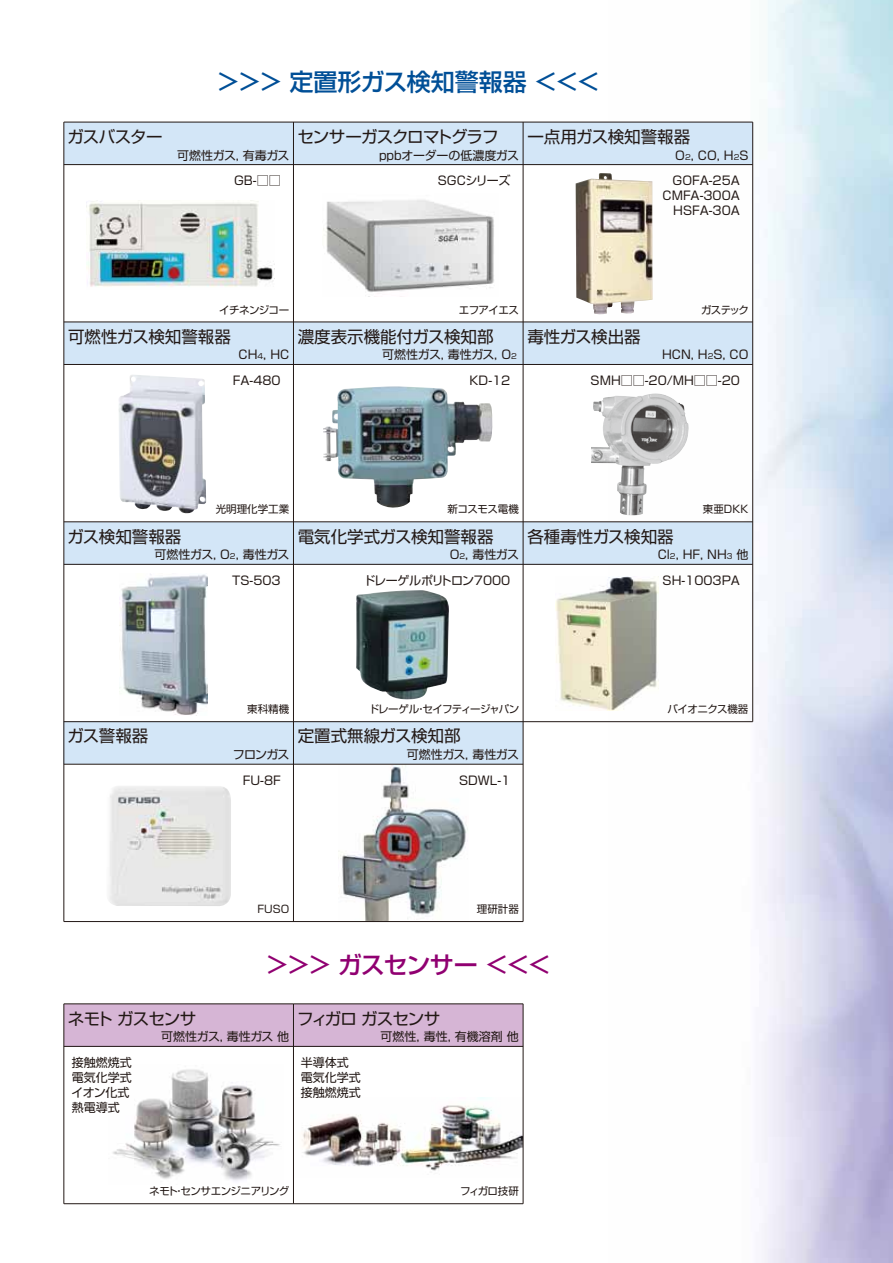
<style>
.page{position:relative;width:893px;height:1263px;background:#fff}
.page>*{position:absolute;margin:0;border:0;box-sizing:border-box;transform-origin:0 0}
.t1{font:500 24px "Shin Go Pro";color:#004f97}
.t2{font:500 24px "Shin Go Pro";letter-spacing:-.045em;color:#900071}
.t3{font:16.5px "Shin Go Pro";color:#221815}
.t4{font:16.5px "Shin Go Pro";letter-spacing:-.03em;color:#221815}
.t5{font:16.5px "Shin Go Pro";letter-spacing:-.06em;color:#221815}
.t6{font:16.5px "Shin Go Pro";letter-spacing:-.065em;color:#221815}
.t7{font:16.5px "Shin Go Pro";letter-spacing:-.055em;color:#221815}
.t8{font:12px/25.5px "Shin Go Pro";color:#221815}
.t9{font:12px/25.5px "Shin Go Pro";letter-spacing:-.035em;color:#221815}
.t10{font:12px/25.5px "Shin Go Pro";letter-spacing:-.025em;color:#221815}
.t11{font:12px/25.5px "Shin Go Pro";letter-spacing:-.02em;color:#221815}
.t12{font:12px/25.5px "Shin Go Pro";letter-spacing:-.065em;color:#221815;text-align:center}
.t13{font:10.5px "Shin Go Pro";letter-spacing:-.04em;color:#221815}
.t14{font:10.5px "Shin Go Pro";letter-spacing:-.065em;color:#221815}
.t15{font:10.5px "Shin Go Pro";letter-spacing:-.06em;color:#221815}
.t16{font:10.5px "Shin Go Pro";color:#221815}
.s1{font-size:7.5px}
</style>
<div class="page">
<img style="left:555px;top:577px;width:104px;height:133px">
<img style="left:576px;top:173px;width:77px;height:142px">
<img style="left:323px;top:386px;width:170px;height:122px">
<img style="left:591px;top:393px;width:98px;height:123px">
<img style="left:356px;top:590px;width:93px;height:110px">
<img style="left:112px;top:1069px;width:168px;height:112px">
<img style="left:86px;top:201px;width:189px;height:86px">
<img style="left:323px;top:200px;width:171px;height:92px">
<img style="left:120px;top:574px;width:87px;height:141px">
<img style="left:339px;top:765px;width:129px;height:156px">
<img style="left:302px;top:1097px;width:221px;height:81px">
<img style="left:109px;top:786px;width:122px;height:120px">
<div style="left:64px;top:122px;width:689px;height:43px;background:#d3e6f7"></div>
<div style="left:64px;top:322px;width:689px;height:42px;background:#d3e6f7"></div>
<div style="left:64px;top:522px;width:689px;height:42px;background:#d3e6f7"></div>
<div style="left:64px;top:722px;width:459px;height:42px;background:#d3e6f7"></div>
<div style="left:64px;top:1004px;width:229px;height:42px;background:#d6b5d5"></div>
<div style="left:293px;top:1004px;width:230px;height:42px;background:#d6b5d5"></div>
<hr style="left:64px;top:321px;width:689px;height:1px;background:#221815">
<hr style="left:64px;top:164px;width:689px;height:1px;background:#221815">
<hr style="left:64px;top:364px;width:689px;height:1px;background:#221815">
<hr style="left:64px;top:521px;width:689px;height:1px;background:#221815">
<hr style="left:64px;top:564px;width:689px;height:1px;background:#221815">
<hr style="left:64px;top:721px;width:689px;height:1px;background:#221815">
<hr style="left:64px;top:764px;width:459px;height:1px;background:#221815">
<hr style="left:64px;top:921px;width:459px;height:1px;background:#221815">
<hr style="left:64px;top:1046px;width:229px;height:1px;background:#221815">
<hr style="left:64px;top:122px;width:689px;height:1px;background:#221815">
<hr style="left:64px;top:1203px;width:229px;height:1px;background:#221815">
<hr style="left:293px;top:1003px;width:230px;height:1px;background:#221815">
<hr style="left:64px;top:1003px;width:229px;height:1px;background:#221815">
<hr style="left:293px;top:1046px;width:230px;height:1px;background:#221815">
<hr style="left:293px;top:1203px;width:230px;height:1px;background:#221815">
<hr style="left:752px;top:122px;width:1px;height:600px;background:#221815">
<hr style="left:293px;top:1004px;width:1px;height:200px;background:#221815">
<hr style="left:293px;top:122px;width:1px;height:799px;background:#221815">
<hr style="left:63px;top:1004px;width:1px;height:200px;background:#221815">
<hr style="left:63px;top:122px;width:1px;height:799px;background:#221815">
<hr style="left:523px;top:1004px;width:1px;height:200px;background:#221815">
<hr style="left:523px;top:122px;width:1px;height:799px;background:#221815">
<img style="left:118px;top:375px;width:88px;height:138px">
<h2 class="t4" style="left:67px;top:123px;width:97px">ガスバスター</h2>
<h1 class="t1" style="left:216px;top:62px;width:387px">＞＞＞ 定置形ガス検知警報器 ＜＜＜</h1>
<p class="t11" style="left:234px;top:141px;width:57px;text-indent:-57px">可燃性ガス, 有毒ガス<br>GB-□□</p>
<h2 class="t5" style="left:297px;top:123px;width:203px">センサーガスクロマトグラフ</h2>
<p class="t10" style="left:438px;top:141px;width:83px;text-indent:-59px">ppbオーダーの低濃度ガス<br>SGCシリーズ</p>
<h2 class="t3" style="left:527px;top:123px;width:164px">一点用ガス検知警報器</h2>
<p class="t8" style="left:673px;top:141px;width:77px">O<span class="s1">2</span>, CO, H<span class="s1">2</span>S<br>GOFA-25A</p>
<p class="t8" style="left:663px;top:187px;width:79px;line-height:15px;text-align:right">CMFA-300A<br>HSFA-30A</p>
<p class="t13" style="left:219px;top:301px;width:72px">イチネンジコー</p>
<p class="t13" style="left:459px;top:301px;width:62px">エフアイエス</p>
<p class="t13" style="left:701px;top:301px;width:49px">ガステック</p>
<h2 class="t3" style="left:68px;top:323px;width:164px">可燃性ガス検知警報器</h2>
<p class="t8" style="left:233px;top:341px;width:58px;text-indent:6px">CH<span class="s1">4</span>, HC<br>FA-480</p>
<h2 class="t3" style="left:298px;top:323px;width:197px">濃度表示機能付ガス検知部</h2>
<p class="t8" style="left:469px;top:366px;width:42px">KD-12</p>
<h2 class="t4" style="left:527px;top:323px;width:115px">毒性ガス検出器</h2>
<p class="t9" style="left:382px;top:341px;width:136px">可燃性ガス, 毒性ガス, O<span class="s1">2</span></p>
<p class="t8" style="left:591px;top:341px;width:159px;text-indent:71px">HCN, H<span class="s1">2</span>S, CO<br>SMH□□-20/MH□□-20</p>
<p class="t16" style="left:216px;top:501px;width:75px">光明理化学工業</p>
<h2 class="t3" style="left:67px;top:523px;width:115px">ガス検知警報器</h2>
<p class="t8" style="left:232px;top:541px;width:59px;text-indent:-78px">可燃性ガス, O<span class="s1">2</span>, 毒性ガス<br>TS-503</p>
<p class="t13" style="left:447px;top:501px;width:73px">新コスモス電機</p>
<h2 class="t3" style="left:298px;top:523px;width:197px">電気化学式ガス検知警報器</h2>
<p class="t9" style="left:364px;top:541px;width:157px;text-indent:86px">O<span class="s1">2</span>, 毒性ガスドレーゲルポリトロン7000</p>
<p class="t13" style="left:703px;top:501px;width:47px">東亜DKK</p>
<h2 class="t3" style="left:527px;top:523px;width:148px">各種毒性ガス検知器</h2>
<p class="t8" style="left:658px;top:541px;width:92px;text-align:center">Cl<span class="s1">2</span>, HF, NH<span class="s1">3</span> 他<br>SH-1003PA</p>
<h2 class="t4" style="left:67px;top:723px;width:82px">ガス警報器</h2>
<p class="t13" style="left:247px;top:701px;width:43px">東科精機</p>
<p class="t12" style="left:233px;top:740px;width:58px">フロンガス<br>FU-8F</p>
<p class="t14" style="left:369px;top:701px;width:152px">ドレーゲル・セイフティージャパン</p>
<h2 class="t3" style="left:298px;top:723px;width:164px">定置式無線ガス検知部</h2>
<p class="t8" style="left:459px;top:740px;width:62px;text-indent:-52px">可燃性ガス, 毒性ガス<br>SDWL-1</p>
<p class="t13" style="left:667px;top:701px;width:82px">バイオニクス機器</p>
<p class="t13" style="left:258px;top:900px;width:33px">FUSO</p>
<p class="t13" style="left:477px;top:900px;width:43px">理研計器</p>
<h1 class="t2" style="left:265px;top:945px;width:288px">＞＞＞ ガスセンサー ＜＜＜</h1>
<h2 class="t7" style="left:68px;top:1005px;width:130px">ネモト ガスセンサ</h2>
<p class="t9" style="left:161px;top:1022px;width:129px">可燃性ガス, 毒性ガス 他</p>
<p class="t8" style="left:71px;top:1053px;width:62px;line-height:15px">接触燃焼式電気化学式イオン化式熱電導式</p>
<h2 class="t6" style="left:297px;top:1005px;width:145px">フィガロ ガスセンサ</h2>
<p class="t8" style="left:381px;top:1022px;width:140px">可燃性, 毒性, 有機溶剤 他</p>
<p class="t8" style="left:301px;top:1053px;width:61px;line-height:15px">半導体式電気化学式接触燃焼式</p>
<p class="t15" style="left:149px;top:1183px;width:142px">ネモト・センサエンジニアリング</p>
<p class="t13" style="left:460px;top:1183px;width:60px">フィガロ技研</p>
</div>
